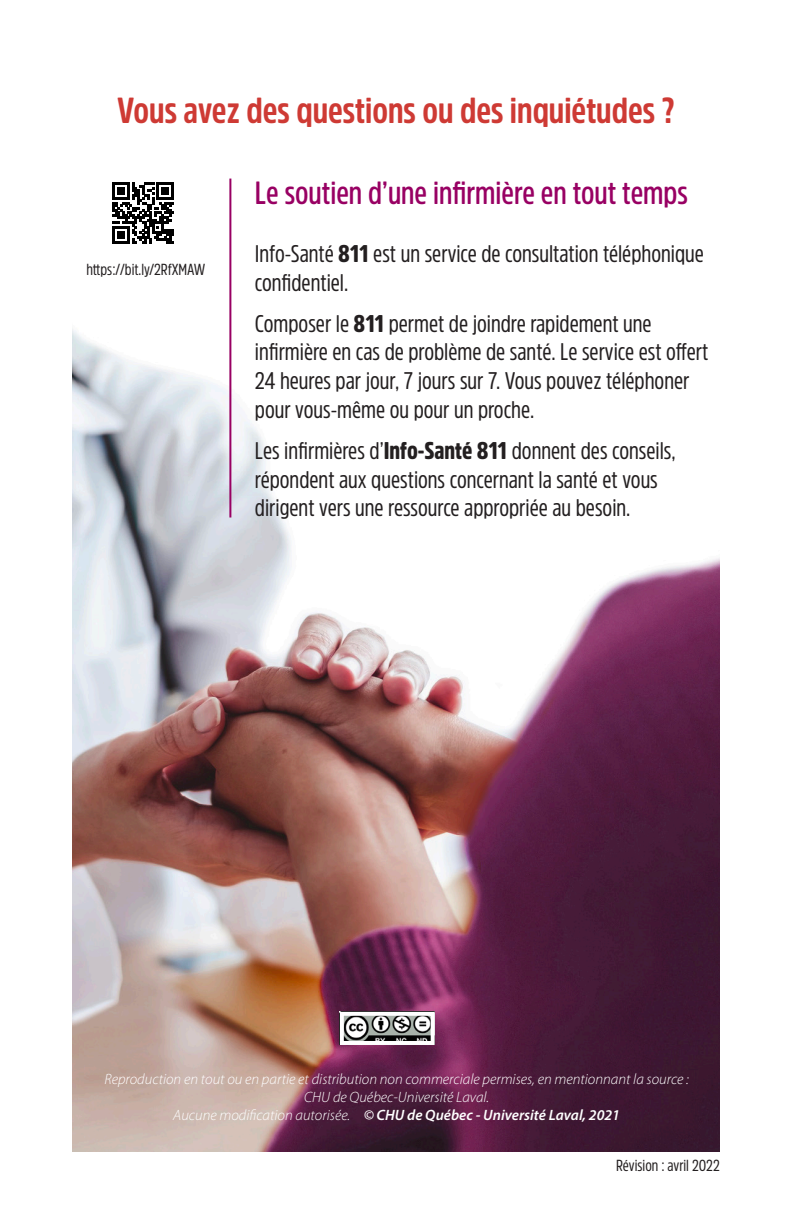
<style>
.page{position:relative;width:792px;height:1224px;background:#fff}
.page>*{position:absolute;margin:0;border:0;box-sizing:border-box;transform-origin:0 0}
.t1{font:700 36px "Amsi Pro Cond";color:#ce3a34}
.t2{font:600 32px "Amsi Pro Cond";color:#980063}
.t3{font:24px/28.8px "Amsi Pro Cond";color:#231f20}
.t4{font:16px "Amsi Pro Cond";color:#231f20}
.t5{font:italic 300 15px/18px "Myriad Pro";color:#fff;text-align:center}
.s1{font-weight:900}
.s2{font-weight:600}
</style>
<div class="page">
<img style="left:72px;top:279px;width:648px;height:873px">
<img style="left:345px;top:1017px;width:85px;height:23px">
<div style="left:340px;top:1012px;width:95px;height:33px;border:4px solid #fff"></div>
<hr style="left:229px;top:179px;width:2px;height:339px;background:#980063">
<svg style="left:113px;top:182px;width:61px;height:61px"></svg>
<h1 class="t1" style="left:117px;top:86px;width:559px">Vous avez des questions ou des inquiétudes ?</h1>
<p class="t4" style="left:86px;top:258px;width:120px">https://bit.ly/2RfXMAW</p>
<h2 class="t2" style="left:255px;top:171px;width:435px">Le soutien d’une infirmière en tout temps</h2>
<p class="t3" style="left:255px;top:239px;width:451px">Info-Santé <span class="s1">811</span> est un service de consultation téléphonique confidentiel.</p>
<p class="t3" style="left:255px;top:308px;width:455px">Composer le <span class="s1">811</span> permet de joindre rapidement une infirmière en cas de problème de santé. Le service est offert 24 heures par jour, 7 jours sur 7. Vous pouvez téléphoner pour vous-même ou pour un proche.</p>
<p class="t3" style="left:255px;top:435px;width:422px">Les infirmières d’<span class="s1">Info-Santé 811</span> donnent des conseils, répondent aux questions concernant la santé et vous dirigent vers une ressource appropriée au besoin.</p>
<p class="t5" style="left:104px;top:1070px;width:586px">Reproduction en tout ou en partie et distribution non commerciale permises, en mentionnant la source :<br>CHU de Québec-Université Laval.<br>Aucune modification autorisée. <span class="s2">© CHU de Québec - Université Laval, 2021</span></p>
<p class="t4" style="left:616px;top:1155px;width:105px">Révision : avril 2022</p>
</div>
